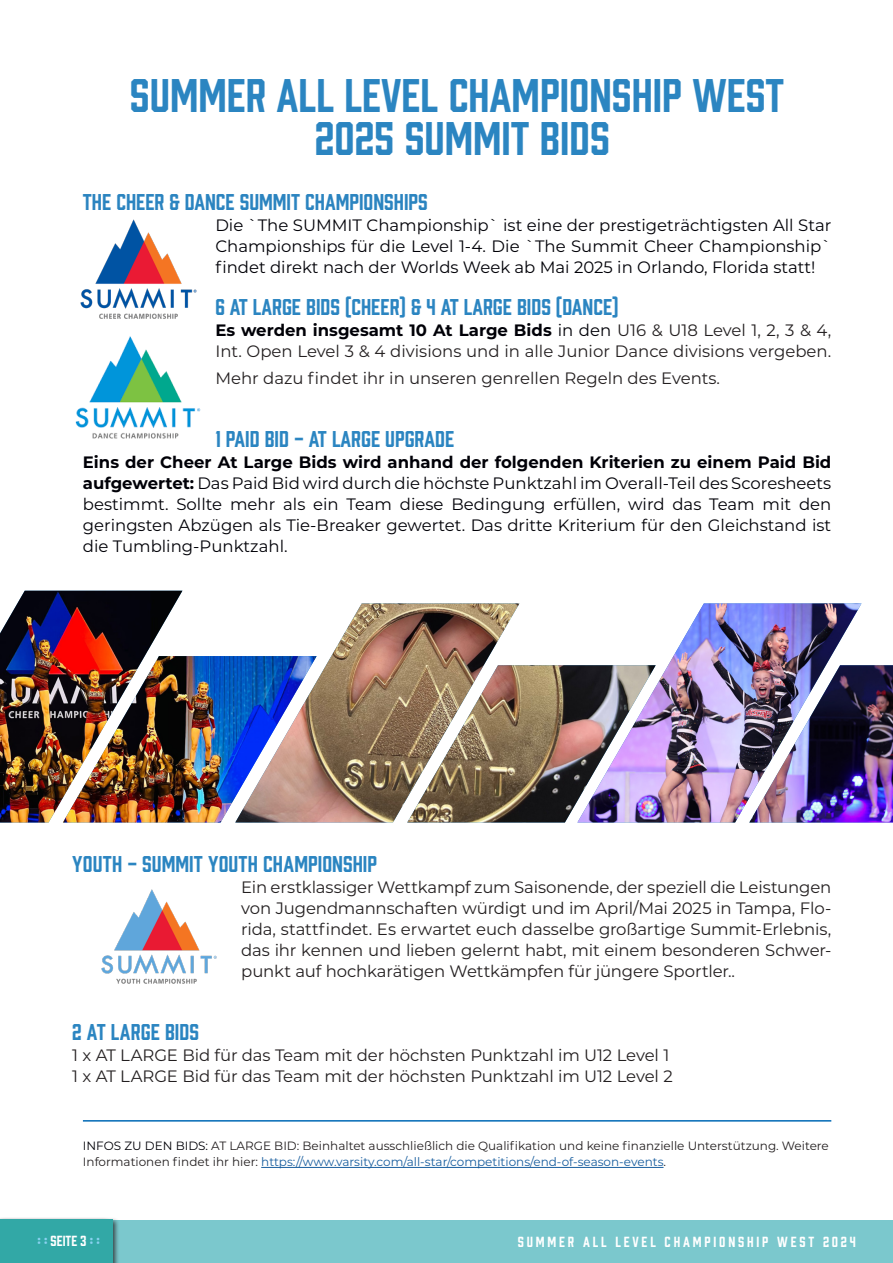
<style>
.page{position:relative;width:893px;height:1263px;background:#fff}
.page>*{position:absolute;margin:0;border:0;box-sizing:border-box;transform-origin:0 0}
.t1{font:43.35px "Prohibition";color:#2b85c1}
.t2{font:21px "Prohibition";color:#2b85c1}
.t3{font:21px "Prohibition";color:#2b84c0}
.t4{font:16.5px/21px "Montserrat";letter-spacing:-.005em;color:#231f20}
.t5{font:16.5px/21px "Montserrat";color:#000007;text-align:justify}
.t6{font:13.5px "Prohibition";letter-spacing:.21em;color:#fff}
.t7{font:12px/16.5px "Montserrat";color:#231f20}
.s1{font-weight:700;color:#000007}
.s2{color:#000007}
.s3{font-weight:700}
.s4{color:#175d9e}
.s5{color:#8ad2f1}
</style>
<div class="page">
<div style="left:0;top:1220px;width:893px;height:43px;background:#7bc8cd"></div>
<div style="left:0;top:1217px;width:119px;height:46px;background:#231f20;opacity:.75"></div>
<div style="left:0;top:1220px;width:113px;height:43px;background:#32a8a6"></div>
<img style="left:691px;top:603px;width:202px;height:219px">
<img style="left:0;top:591px;width:235px;height:231px">
<img style="left:656px;top:626px;width:35px;height:196px">
<img style="left:235px;top:603px;width:421px;height:219px">
<img style="left:80px;top:219px;width:117px;height:100px">
<img style="left:75px;top:336px;width:126px;height:103px">
<img style="left:101px;top:889px;width:116px;height:95px">
<hr style="left:261px;top:1167px;width:402px;height:1px;background:#175d9e">
<hr style="left:83px;top:1120px;width:748px;height:1px;background:#0069b5">
<p class="t1" style="left:130px;top:65px;width:656px">SUMMER ALL LEVEL CHAMPIONSHIP WEST</p>
<p class="t1" style="left:315px;top:109px;width:296px">2025 SUMMIT BIDS</p>
<p class="t3" style="left:83px;top:188px;width:346px">THE CHEER &amp; DANCE SUMMIT CHAMPIONSHIPS</p>
<p class="t5" style="left:215px;top:214px;width:617px">Die `The SUMMIT Championship` ist eine der prestigeträchtigsten All Star Championships für die Level 1-4. Die `The Summit Cheer Championship` findet direkt nach der Worlds Week ab Mai 2025 in Orlando, Florida statt!</p>
<p class="t2" style="left:215px;top:293px;width:405px">6 AT LARGE BIDS (CHEER) &amp; 4 AT LARGE BIDS (DANCE)</p>
<p class="t4" style="left:215px;top:319px;width:617px"><span class="s1">Es werden insgesamt 10 At Large Bids</span> <span class="s2">in den</span> U16 &amp; U18 Level 1, 2, 3 &amp; 4,<br>Int. Open Level 3 &amp; 4 divisions und in alle Junior Dance divisions vergeben.</p>
<p class="t4" style="left:215px;top:367px;width:506px">Mehr dazu findet ihr in unseren genrellen Regeln des Events.</p>
<p class="t2" style="left:215px;top:425px;width:240px">1 PAID BID - AT LARGE UPGRADE</p>
<p class="t5" style="left:83px;top:451px;width:750px"><span class="s3">Eins der Cheer At Large Bids wird anhand der folgenden Kriterien zu einem Paid Bid aufgewertet:</span> Das Paid Bid wird durch die höchste Punktzahl im Overall-Teil des Scoresheets bestimmt. Sollte mehr als ein Team diese Bedingung erfüllen, wird das Team mit den geringsten Abzügen als Tie-Breaker gewertet. Das dritte Kriterium für den Gleichstand ist die Tumbling-Punktzahl.</p>
<p class="t2" style="left:72px;top:850px;width:306px">YOUTH - SUMMIT YOUTH CHAMPIONSHIP</p>
<p class="t4" style="left:241px;top:876px;width:592px;text-align:justify">Ein erstklassiger Wettkampf zum Saisonende, der speziell die Leistungen von Jugendmannschaften würdigt und im April/Mai 2025 in Tampa, Flo&shy;rida, stattfindet. Es erwartet euch dasselbe großartige Summit-Erlebnis, das ihr kennen und lieben gelernt habt, mit einem besonderen Schwer&shy;punkt auf hochkarätigen Wettkämpfen für jüngere Sportler..</p>
<p class="t2" style="left:72px;top:1018px;width:128px">2 AT LARGE BIDS</p>
<p class="t4" style="left:72px;top:1044px;width:598px">1 x AT LARGE Bid für das Team mit der höchsten Punktzahl im U12 Level 1</p>
<p class="t4" style="left:72px;top:1065px;width:602px">1 x AT LARGE Bid für das Team mit der höchsten Punktzahl im U12 Level 2</p>
<p class="t7" style="left:83px;top:1137px;width:747px"><span class="s2">INFOS ZU DEN BIDS:</span> AT LARGE BID: Beinhaltet ausschließlich die Qualifikation und keine finanzielle Unterstützung. Weitere<br>Informationen findet ihr hier: <span class="s4">https://www.varsity.com/all-star/competitions/end-of-season-events</span>.</p>
<p class="t6" style="left:37px;top:1231px;width:64px"><span class="s5">: :</span> SEITE 3 <span class="s5">: :</span></p>
<p class="t6" style="left:518px;top:1232px;width:340px">SUMMER ALL LEVEL CHAMPIONSHIP WEST 2024</p>
</div>
